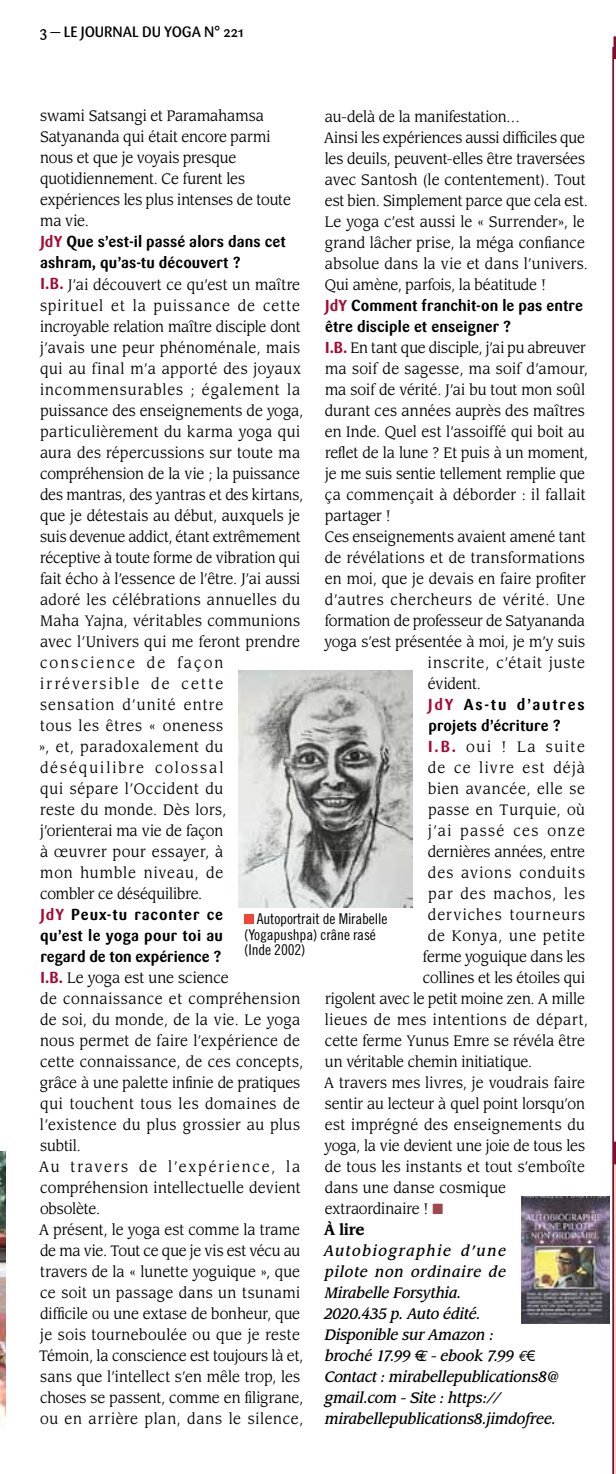
<style>
.page{position:relative;width:616px;height:1474px;background:#fff}
.page>*{position:absolute;margin:0;border:0;box-sizing:border-box;transform-origin:0 0}
.t1{font:700 15.75px/21px "Sari";letter-spacing:.01em;color:#000;scale:.95 1}
.t2{font:14.88px/21px "Leawood";letter-spacing:.01em;color:#000;scale:.93 1}
.t3{font:14.88px/21px "Leawood";letter-spacing:-.01em;color:#000;scale:.93 1}
.t4{font:italic 500 14.88px/21px "Leawood";letter-spacing:-.005em;color:#000;scale:.93 1}
.t5{font:14.88px "Leawood";letter-spacing:-.015em;color:#000;scale:.93 1}
.t6{font:14.88px "Leawood";letter-spacing:-.02em;color:#000;scale:.93 1}
.t7{font:14.88px "Leawood";letter-spacing:.05em;color:#000;scale:.93 1}
.t8{font:14.88px "Leawood";letter-spacing:.07em;color:#000;scale:.93 1}
.t9{font:14.88px/15.8px "Trade Gothic Cond Eighteen";letter-spacing:-.01em;color:#000;scale:1.04 1}
.t10{font:14.88px "Leawood";letter-spacing:.04em;color:#000;scale:.93 1}
.t11{font:500 14.88px "Sari";letter-spacing:-.005em;color:#000;scale:.96 1}
.t12{font:14.88px "Leawood";letter-spacing:.08em;color:#000;scale:.93 1}
.t13{font:14.88px "Leawood";letter-spacing:.1em;color:#000;scale:.93 1}
.t14{font:14.88px "Leawood";letter-spacing:.065em;color:#000;scale:.93 1}
.t15{font:14.88px "Leawood";letter-spacing:.125em;color:#000;scale:.93 1}
.t16{font:700 14.88px "Leawood";color:#000;scale:.93 1}
.s1{color:#a30b35}
.s2{font-family:"Sari";font-weight:700;font-size:15.75px;color:#a30b35}
.s3{color:#9d474e}
.s4{font-family:"Euro Mono";font-weight:400}
</style>
<div class="page">
<hr style="left:613px;top:1142px;width:2px;height:331px;background:#eadec7">
<hr style="left:611px;top:47px;width:2px;height:1426px;background:#830b2c">
<hr style="left:613px;top:1141px;width:2px;height:23px;background:#830b2c">
<hr style="left:613px;top:36px;width:2px;height:23px;background:#830b2c">
<div style="left:244px;top:914px;width:9px;height:9px;background:#ef4638"></div>
<img style="left:0;top:1151px;width:5px;height:270px">
<img style="left:238px;top:670px;width:174px;height:237px">
<img style="left:521px;top:1196px;width:88px;height:127px">
<p class="t11" style="left:40px;top:23px;width:214px">3 — LE JOURNAL DU YOGA N° 221</p>
<p class="t2" style="left:323px;top:106px;width:285px">au-delà de la manifestation…<br>Ainsi les expériences aussi difficiles que les deuils, peuvent-elles être traversées avec Santosh (le contentement). Tout est bien. Simplement parce que cela est.<br>Le yoga c’est aussi le « Surrender», le grand lâcher prise, la méga confiance absolue dans la vie et dans l’univers.<br>Qui amène, parfois, la béatitude !</p>
<p class="t1" style="left:325px;top:294px;width:273px"><span class="s1">JdY</span> Comment franchit-on le pas entre être disciple et enseigner ?</p>
<p class="t5" style="left:325px;top:338px;width:281px"><span class="s2">I.B.</span> En tant que disciple, j’ai pu abreuver</p>
<p class="t2" style="left:325px;top:358px;width:284px">ma soif de sagesse, ma soif d’amour,</p>
<p class="t2" style="left:325px;top:379px;width:281px">ma soif de vérité. J’ai bu tout mon soûl</p>
<p class="t2" style="left:324px;top:400px;width:281px">durant ces années auprès des maîtres</p>
<p class="t2" style="left:324px;top:421px;width:281px">en Inde. Quel est l’assoiffé qui boit au</p>
<p class="t3" style="left:325px;top:442px;width:284px">reflet de la lune ? Et puis à un moment,</p>
<p class="t5" style="left:325px;top:464px;width:281px">je me suis sentie tellement remplie que</p>
<p class="t2" style="left:324px;top:484px;width:281px">ça commençait à déborder : il fallait</p>
<p class="t5" style="left:325px;top:506px;width:72px">partager !</p>
<p class="t6" style="left:324px;top:527px;width:281px">Ces enseignements avaient amené tant</p>
<p class="t2" style="left:324px;top:547px;width:281px">de révélations et de transformations</p>
<p class="t2" style="left:324px;top:568px;width:282px">en moi, que je devais en faire profiter</p>
<p class="t7" style="left:324px;top:590px;width:281px">d’autres chercheurs de vérité. Une</p>
<p class="t5" style="left:324px;top:611px;width:281px">formation de professeur de Satyananda</p>
<p class="t2" style="left:324px;top:631px;width:281px">yoga s’est présentée à moi, je m’y suis</p>
<p class="t8" style="left:427px;top:653px;width:170px">inscrite, c’était juste</p>
<p class="t6" style="left:427px;top:674px;width:58px">évident.</p>
<p class="t1" style="left:428px;top:693px;width:166px"><span class="s1">JdY</span> As-tu d’autres projets d’écriture ?</p>
<p class="t15" style="left:428px;top:737px;width:170px"><span class="s2">I.B.</span> oui ! La suite</p>
<p class="t12" style="left:427px;top:758px;width:170px">de ce livre est déjà</p>
<p class="t10" style="left:428px;top:779px;width:170px">bien avancée, elle se</p>
<p class="t7" style="left:428px;top:800px;width:170px">passe en Turquie, où</p>
<p class="t13" style="left:427px;top:821px;width:170px">j’ai passé ces onze</p>
<p class="t5" style="left:427px;top:842px;width:170px">dernières années, entre</p>
<p class="t8" style="left:427px;top:863px;width:170px">des avions conduits</p>
<p class="t14" style="left:428px;top:884px;width:170px">par des machos, les</p>
<p class="t8" style="left:427px;top:905px;width:170px">derviches tourneurs</p>
<p class="t7" style="left:427px;top:926px;width:170px">de Konya, une petite</p>
<p class="t3" style="left:422px;top:946px;width:175px">ferme yoguique dans les</p>
<p class="t3" style="left:422px;top:967px;width:176px">collines et les étoiles qui</p>
<p class="t6" style="left:325px;top:989px;width:281px">rigolent avec le petit moine zen. A mille</p>
<p class="t10" style="left:324px;top:1010px;width:284px">lieues de mes intentions de départ,</p>
<p class="t2" style="left:324px;top:1030px;width:281px">cette ferme Yunus Emre se révéla être</p>
<p class="t5" style="left:324px;top:1052px;width:224px">un véritable chemin initiatique.</p>
<p class="t2" style="left:323px;top:1072px;width:282px">A travers mes livres, je voudrais faire</p>
<p class="t2" style="left:324px;top:1093px;width:281px">sentir au lecteur à quel point lorsqu’on</p>
<p class="t2" style="left:324px;top:1114px;width:281px">est imprégné des enseignements du</p>
<p class="t5" style="left:324px;top:1136px;width:281px">yoga, la vie devient une joie de tous les</p>
<p class="t2" style="left:324px;top:1156px;width:281px">de tous les instants et tout s’emboîte</p>
<p class="t2" style="left:324px;top:1177px;width:196px">dans une danse cosmique</p>
<p class="t2" style="left:324px;top:1198px;width:129px">extraordinaire ! <span class="s3">■</span></p>
<p class="t16" style="left:324px;top:1220px;width:45px">À lire</p>
<p class="t4" style="left:324px;top:1240px;width:253px">Autobiographie d’une<br>pilote non ordinaire de<br>Mirabelle Forsythia.<br>2020.435 p. Auto édité.<br>Disponible sur Amazon :<br>broché 17.99 €<span class="s4">e</span> - ebook 7.99 <span class="s4">e<br></span>Contact : mirabellepublications8@ gmail.com - Site : https:// mirabellepublications8.jimdofree.</p>
<p class="t3" style="left:40px;top:106px;width:271px">swami Satsangi et Paramahamsa<br>Satyananda qui était encore parmi nous et que je voyais presque quotidiennement. Ce furent les expériences les plus intenses de toute ma vie.</p>
<p class="t1" style="left:40px;top:231px;width:260px"><span class="s1">JdY</span> Que s’est-il passé alors dans cet ashram, qu’as-tu découvert ?</p>
<p class="t2" style="left:39px;top:274px;width:285px"><span class="s2">I.B.</span> J’ai découvert ce qu’est un maître spirituel et la puissance de cette incroyable relation maître disciple dont j’avais une peur phénoménale, mais qui au final m’a apporté des joyaux incommensurables ; également la puissance des enseignements de yoga, particulièrement du karma yoga qui aura des répercussions sur toute ma compréhension de la vie ; la puissance des mantras, des yantras et des kirtans, que je détestais au début, auxquels je suis devenue addict, étant extrêmement réceptive à toute forme de vibration qui fait écho à l’essence de l’être. J’ai aussi adoré les célébrations annuelles du<br>Maha Yajna, véritables communions avec l’Univers qui me feront prendre conscience de façon irréversible de cette<br>sensation d’unité entre<br>tous les êtres « oneness<br>», et, paradoxalement du déséquilibre colossal<br>qui sépare l’Occident du<br>reste du monde. Dès lors,<br>j’orienterai ma vie de façon<br>à œuvrer pour essayer, à<br>mon humble niveau, de<br>combler ce déséquilibre.</p>
<p class="t1" style="left:40px;top:903px;width:194px;text-align:justify"><span class="s1">JdY</span> Peux-tu raconter ce qu’est le yoga pour toi au regard de ton expérience ?</p>
<p class="t2" style="left:39px;top:967px;width:285px"><span class="s2">I.B.</span> Le yoga est une science<br>de connaissance et compréhension de soi, du monde, de la vie. Le yoga nous permet de faire l’expérience de cette connaissance, de ces concepts, grâce à une palette infinie de pratiques qui touchent tous les domaines de l’existence du plus grossier au plus subtil.<br>Au travers de l’expérience, la compréhension intellectuelle devient obsolète.<br>A présent, le yoga est comme la trame de ma vie. Tout ce que je vis est vécu au travers de la « lunette yoguique », que ce soit un passage dans un tsunami difficile ou une extase de bonheur, que je sois tourneboulée ou que je reste Témoin, la conscience est toujours là et, sans que l’intellect s’en mêle trop, les choses se passent, comme en filigrane, ou en arrière plan, dans le silence,</p>
<p class="t9" style="left:244px;top:910px;width:139px;text-indent:13px">Autoportrait de Mirabelle (Yogapushpa) crâne rasé (Inde 2002)</p>
</div>
